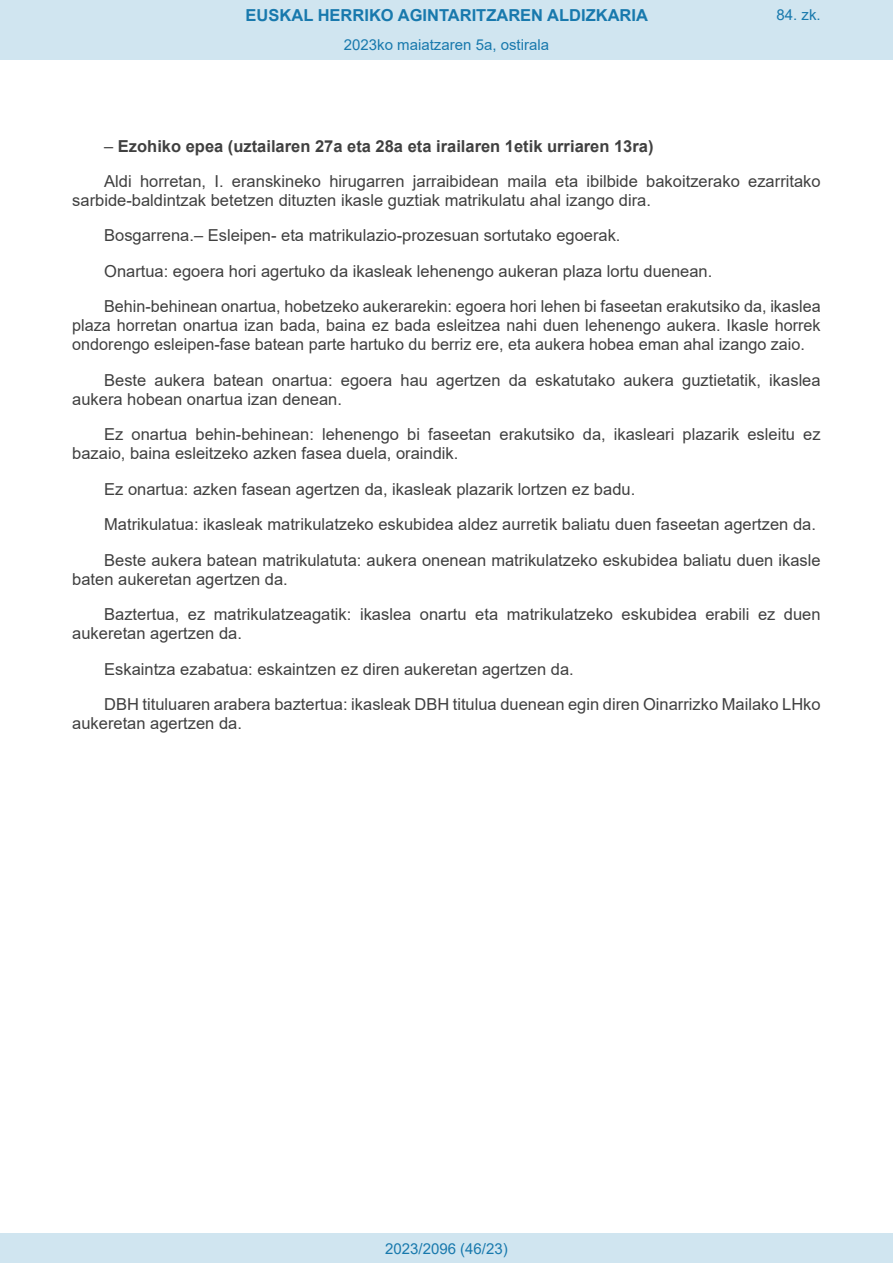
<style>
.page{position:relative;width:893px;height:1263px;background:#fff}
.page>*{position:absolute;margin:0;border:0;box-sizing:border-box;transform-origin:0 0}
.t1{font:16.5px/35.4px "Arial";color:#404040}
.t2{font:700 16.5px "Arial";color:#1879ad}
.Paginacion_Centro{font:15px "Arial";color:#1879ad}
.s1{font-weight:700}
</style>
<div class="page">
<div style="left:0;top:0;width:893px;height:60px;background:#d0e5f0"></div>
<div style="left:0;top:1233px;width:893px;height:30px;background:#d0e5f0"></div>
<p class="t2" style="left:246px;top:3px;width:404px">EUSKAL HERRIKO AGINTARITZAREN ALDIZKARIA</p>
<p class="Paginacion_Centro" style="left:776px;top:5px;width:46px">84. zk.</p>
<p class="Paginacion_Centro" style="left:344px;top:35px;width:207px">2023ko maiatzaren 5a, ostirala</p>
<p class="t1" style="left:104px;top:128px;width:718px">– <span class="s1">Ezohiko epea (uztailaren 27a eta 28a eta irailaren 1etik urriaren 13ra)<br></span>Aldi horretan, I. eranskineko hirugarren jarraibidean maila eta ibilbide bakoitzerako ezarritako</p>
<p class="t1" style="left:104px;top:182px;width:718px;text-indent:-32px">sarbide-baldintzak betetzen dituzten ikasle guztiak matrikulatu ahal izango dira.<br>Bosgarrena.– Esleipen- eta matrikulazio-prozesuan sortutako egoerak.<br>Onartua: egoera hori agertuko da ikasleak lehenengo aukeran plaza lortu duenean.<br>Behin-behinean onartua, hobetzeko aukerarekin: egoera hori lehen bi faseetan erakutsiko da, ikaslea</p>
<p class="t1" style="left:72px;top:316px;width:750px;line-height:18.9px">plaza horretan onartua izan bada, baina ez bada esleitzea nahi duen lehenengo aukera. Ikasle horrek ondorengo esleipen-fase batean parte hartuko du berriz ere, eta aukera hobea eman ahal izango zaio.</p>
<p class="t1" style="left:72px;top:370px;width:750px;line-height:18.9px;text-indent:32px">Beste aukera batean onartua: egoera hau agertzen da eskatutako aukera guztietatik, ikaslea aukera hobean onartua izan denean.</p>
<p class="t1" style="left:72px;top:425px;width:750px;line-height:18.9px;text-indent:32px">Ez onartua behin-behinean: lehenengo bi faseetan erakutsiko da, ikasleari plazarik esleitu ez bazaio, baina esleitzeko azken fasea duela, oraindik.</p>
<p class="t1" style="left:104px;top:471px;width:718px">Ez onartua: azken fasean agertzen da, ikasleak plazarik lortzen ez badu.<br>Matrikulatua: ikasleak matrikulatzeko eskubidea aldez aurretik baliatu duen faseetan agertzen da.<br>Beste aukera batean matrikulatuta: aukera onenean matrikulatzeko eskubidea baliatu duen ikasle</p>
<p class="t1" style="left:104px;top:561px;width:718px;text-indent:-32px">baten aukeretan agertzen da.<br>Baztertua, ez matrikulatzeagatik: ikaslea onartu eta matrikulatzeko eskubidea erabili ez duen</p>
<p class="t1" style="left:104px;top:615px;width:718px;text-indent:-32px">aukeretan agertzen da.<br>Eskaintza ezabatua: eskaintzen ez diren aukeretan agertzen da.<br>DBH tituluaren arabera baztertua: ikasleak DBH titulua duenean egin diren Oinarrizko Mailako LHko</p>
<p class="t1" style="left:72px;top:705px;width:171px">aukeretan agertzen da.</p>
<p class="Paginacion_Centro" style="left:385px;top:1238px;width:124px">2023/2096 (46/23)</p>
</div>
